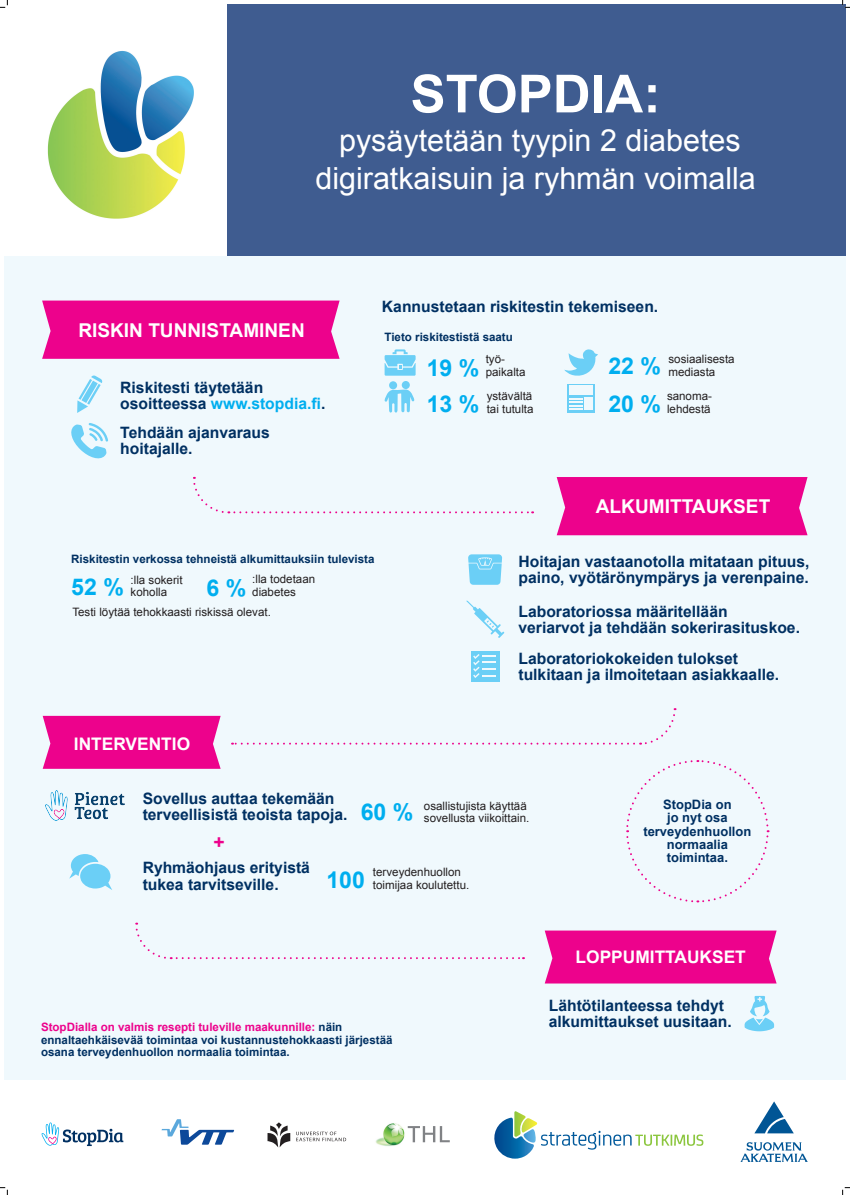
<style>
.page{position:relative;width:850px;height:1195px;background:#fff}
.page>*{position:absolute;margin:0;border:0;box-sizing:border-box;transform-origin:0 0}
.t1{font:700 52.5px "Arial";color:#fff}
.t2{font:30.45px/38.1px "Arial";color:#fff;text-align:center}
.Leipis{font:700 23.1px "Arial";color:#00aeef}
.Pääotsikko{font:700 19.25px "Arial";color:#ed028c}
.Pääotsikko-2{font:700 19.07px "Arial";color:#fff}
.Pääotsikko-3{font:700 17.32px "Arial";color:#fff}
.Alaotsikko{font:700 15.68px/16.1px "Arial";color:#003062}
.Alaotsikko-2{font:700 12.95px/13.3px "Arial";color:#003062;text-align:center}
.Leipis-2{font:11.55px "Arial";color:#231f20}
.Alaotsikko-3{font:700 11.55px/12.3px "Arial";color:#003062}
.Leipis-3{font:700 11.55px "Arial";color:#003062}
.s1{color:#00aeef}
.s2{color:#ed028c}
</style>
<div class="page">
<div style="left:4px;top:256px;width:841px;height:823px;background:#f0f9fd"></div>
<div style="left:227px;top:4px;width:618px;height:251px;background:#3f5c90"></div>
<svg style="left:296px;top:1131px;width:50px;height:10px"></svg>
<svg style="left:267px;top:1122px;width:23px;height:25px"></svg>
<svg style="left:754px;top:1101px;width:39px;height:32px"></svg>
<svg style="left:740px;top:1142px;width:67px;height:20px"></svg>
<img style="left:375px;top:1123px;width:30px;height:23px">
<svg style="left:407px;top:1126px;width:42px;height:16px"></svg>
<svg style="left:42px;top:1122px;width:81px;height:23px"></svg>
<svg style="left:494px;top:1111px;width:209px;height:47px"></svg>
<div style="left:470px;top:650px;width:29px;height:31px;background:#6bcff6"></div>
<svg style="left:473px;top:654px;width:23px;height:24px"></svg>
<svg style="left:466px;top:600px;width:38px;height:38px"></svg>
<svg style="left:468px;top:554px;width:34px;height:30px"></svg>
<div style="left:556px;top:477px;width:251px;height:58px;background:#ed028c"></div>
<svg style="left:193px;top:477px;width:340px;height:37px"></svg>
<svg style="left:135px;top:922px;width:388px;height:38px"></svg>
<svg style="left:639px;top:708px;width:37px;height:37px"></svg>
<svg style="left:232px;top:742px;width:397px;height:2px"></svg>
<svg style="left:161px;top:1119px;width:73px;height:25px"></svg>
<div style="left:43px;top:715px;width:177px;height:53px;background:#ed028c"></div>
<img style="left:46px;top:791px;width:79px;height:29px">
<svg style="left:69px;top:854px;width:43px;height:36px"></svg>
<svg style="left:71px;top:423px;width:37px;height:36px"></svg>
<svg style="left:564px;top:349px;width:33px;height:27px"></svg>
<svg style="left:384px;top:349px;width:31px;height:26px"></svg>
<svg style="left:567px;top:384px;width:27px;height:28px"></svg>
<div style="left:569px;top:386px;width:24px;height:9px;background:#f0f9fd"></div>
<div style="left:584px;top:398px;width:9px;height:12px;background:#f0f9fd"></div>
<svg style="left:569px;top:398px;width:13px;height:12px"></svg>
<div style="left:389px;top:381px;width:8px;height:8px;background:#6bcff6;border-radius:50%"></div>
<div style="left:401px;top:381px;width:8px;height:8px;background:#6bcff6;border-radius:50%"></div>
<svg style="left:384px;top:389px;width:30px;height:23px"></svg>
<div style="left:42px;top:300px;width:297px;height:59px;background:#ed028c"></div>
<svg style="left:77px;top:375px;width:26px;height:38px"></svg>
<div style="left:544px;top:930px;width:232px;height:53px;background:#ed028c"></div>
<svg style="left:744px;top:995px;width:29px;height:36px"></svg>
<img style="left:47px;top:50px;width:147px;height:169px">
<svg style="left:626px;top:760px;width:143px;height:143px"></svg>
<svg style="left:0;top:0;width:8px;height:8px"></svg>
<svg style="left:0;top:1187px;width:8px;height:7px"></svg>
<svg style="left:842px;top:0;width:7px;height:8px"></svg>
<svg style="left:842px;top:1187px;width:7px;height:7px"></svg>
<p class="t1" style="left:410px;top:59px;width:251px">STOPDIA:</p>
<p class="t2" style="left:315px;top:121px;width:441px">pysäytetään tyypin 2 diabetes digiratkaisuin ja ryhmän voimalla</p>
<p class="Pääotsikko-2" style="left:78px;top:317px;width:228px">RISKIN TUNNISTAMINEN</p>
<p class="Alaotsikko" style="left:120px;top:380px;width:206px">Riskitesti täytetään osoitteessa <span class="s1">www.stopdia.fi</span>.</p>
<p class="Alaotsikko" style="left:120px;top:425px;width:151px">Tehdään ajanvaraus hoitajalle.</p>
<p class="Alaotsikko" style="left:382px;top:299px;width:278px">Kannustetaan riskitestin tekemiseen.</p>
<p class="Leipis-3" style="left:384px;top:329px;width:130px">Tieto riskitestistä saatu</p>
<p class="Leipis-2" style="left:485px;top:352px;width:21px">työ-</p>
<p class="Leipis" style="left:426px;top:352px;width:54px">19 %</p>
<p class="Leipis-2" style="left:485px;top:364px;width:41px">paikalta</p>
<p class="Leipis-2" style="left:668px;top:352px;width:68px">sosiaalisesta</p>
<p class="Leipis" style="left:608px;top:351px;width:54px">22 %</p>
<p class="Leipis-2" style="left:668px;top:364px;width:48px">mediasta</p>
<p class="Leipis-2" style="left:486px;top:388px;width:47px">ystävältä</p>
<p class="Leipis" style="left:426px;top:389px;width:54px">13 %</p>
<p class="Leipis-2" style="left:486px;top:401px;width:48px">tai tutulta</p>
<p class="Leipis-2" style="left:666px;top:388px;width:46px">sanoma-</p>
<p class="Leipis" style="left:608px;top:388px;width:54px">20 %</p>
<p class="Leipis-2" style="left:666px;top:401px;width:45px">lehdestä</p>
<p class="Leipis-3" style="left:71px;top:551px;width:304px">Riskitestin verkossa tehneistä alkumittauksiin tulevista</p>
<p class="Leipis-2" style="left:130px;top:572px;width:53px">:lla sokerit</p>
<p class="Leipis-2" style="left:252px;top:571px;width:64px">:lla todetaan</p>
<p class="Leipis" style="left:71px;top:571px;width:54px">52 %</p>
<p class="Leipis-2" style="left:130px;top:584px;width:38px">koholla</p>
<p class="Leipis" style="left:206px;top:572px;width:41px">6 %</p>
<p class="Leipis-2" style="left:252px;top:584px;width:45px">diabetes</p>
<p class="Leipis-2" style="left:72px;top:604px;width:200px">Testi löytää tehokkaasti riskissä olevat.</p>
<p class="Pääotsikko-2" style="left:595px;top:494px;width:176px">ALKUMITTAUKSET</p>
<p class="Alaotsikko" style="left:518px;top:554px;width:292px">Hoitajan vastaanotolla mitataan pituus, paino, vyötärönympärys ja verenpaine.</p>
<p class="Alaotsikko" style="left:518px;top:604px;width:283px">Laboratoriossa määritellään<br>veriarvot ja tehdään sokerirasituskoe.</p>
<p class="Alaotsikko" style="left:518px;top:650px;width:262px">Laboratoriokokeiden tulokset tulkitaan ja ilmoitetaan asiakkaalle.</p>
<p class="Pääotsikko-3" style="left:74px;top:732px;width:118px">INTERVENTIO</p>
<p class="Alaotsikko" style="left:143px;top:791px;width:206px">Sovellus auttaa tekemään terveellisistä teoista tapoja.</p>
<p class="Alaotsikko" style="left:143px;top:860px;width:169px">Ryhmäohjaus erityistä tukea tarvitseville.</p>
<p class="Leipis-2" style="left:424px;top:797px;width:104px">osallistujista käyttää</p>
<p class="Leipis" style="left:360px;top:796px;width:54px">60 %</p>
<p class="Leipis-2" style="left:424px;top:810px;width:107px">sovellusta viikoittain.</p>
<p class="Pääotsikko" style="left:213px;top:829px;width:13px">+</p>
<p class="Leipis-2" style="left:373px;top:864px;width:89px">terveydenhuollon</p>
<p class="Leipis" style="left:326px;top:864px;width:40px">100</p>
<p class="Leipis-2" style="left:373px;top:876px;width:98px">toimijaa koulutettu.</p>
<p class="Alaotsikko-2" style="left:643px;top:798px;width:109px">StopDia on<br>jo nyt osa terveydenhuollon normaalia toimintaa.</p>
<p class="Alaotsikko-3" style="left:41px;top:1021px;width:353px"><span class="s2">StopDialla on valmis resepti tuleville maakunnille:</span> näin ennaltaehkäisevää toimintaa voi kustannustehokkaasti järjestää osana terveydenhuollon normaalia toimintaa.</p>
<p class="Pääotsikko-3" style="left:575px;top:945px;width:172px">LOPPUMITTAUKSET</p>
<p class="Alaotsikko" style="left:548px;top:997px;width:184px">Lähtötilanteessa tehdyt alkumittaukset uusitaan.</p>
</div>
